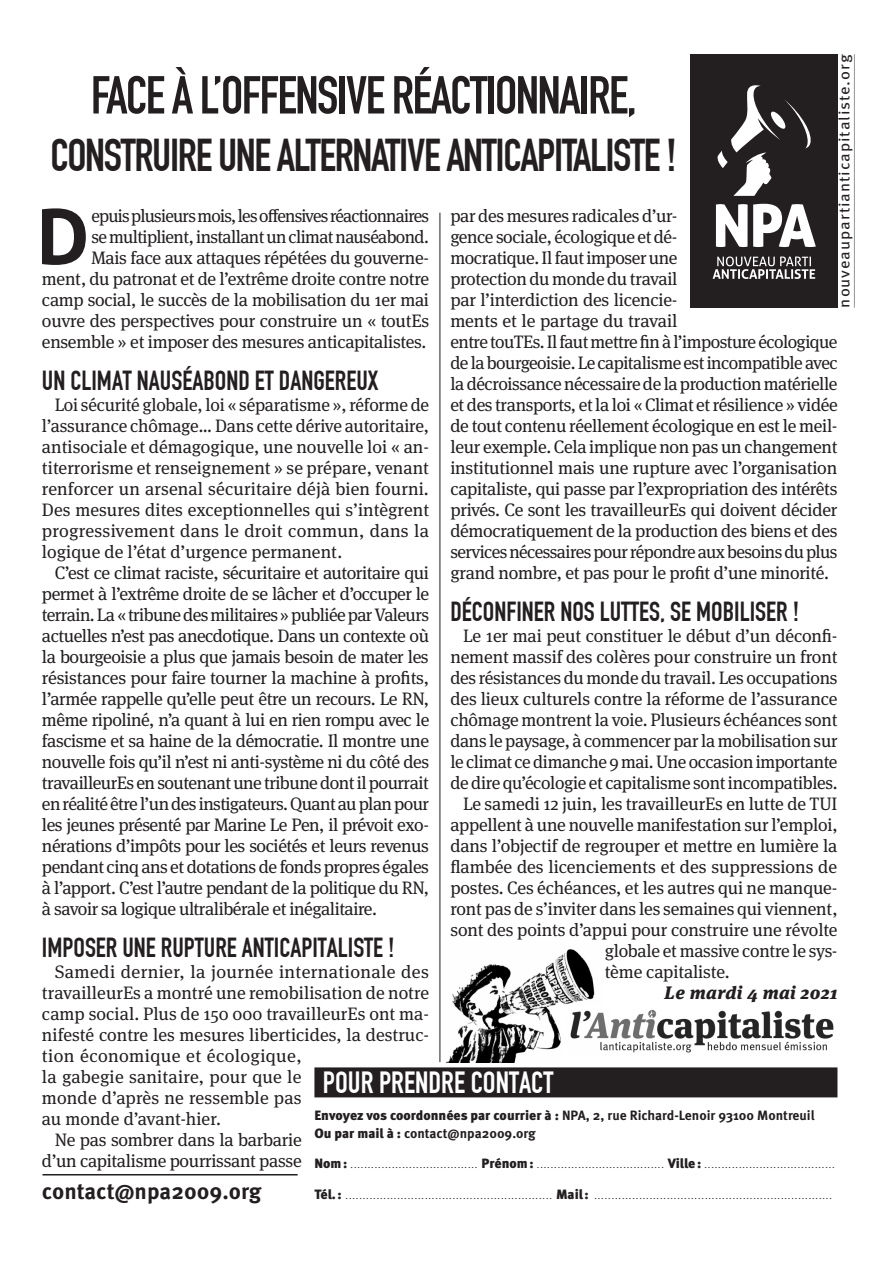
<style>
.page{position:relative;width:893px;height:1263px;background:#fff}
.page>*{position:absolute;margin:0;border:0;box-sizing:border-box;transform-origin:0 0}
.Texte_courant_lettri{font:700 76.05px "Aller";color:#231f20}
.Titre_noir_long{font:700 52.5px "DIN Condensed";letter-spacing:-.03em;color:#231f20}
.Titre_noir_long-2{font:700 45px "DIN Condensed";letter-spacing:-.03em;color:#231f20}
.t1{font:30px "DIN Engschrift";color:#fff}
.Intertitre{font:27px "DIN Engschrift";color:#231f20}
.t2{font:700 22.5px "Meta Pro";color:#231f20}
.Texte_courant{font:18px/21px "Meta Serif Pro";letter-spacing:-.015em;color:#231f20;text-align:justify}
.Texte_courant_lettri-2{font:18px/21px "Meta Serif Pro";letter-spacing:-.02em;color:#231f20;text-align:right}
.Texte_courant-2{font:18px/21px "Meta Serif Pro";letter-spacing:.005em;color:#231f20}
.Date{font:italic 900 18px "Meta Serif Pro";letter-spacing:.025em;color:#231f20}
.t3{font:15px "Meta Pro";letter-spacing:.055em;color:#231f20;scale:1.1 1}
.t4{font:700 13.5px "Meta Pro";color:#231f20}
.t5{font:9px "Meta Pro";color:#231f20}
.s1{font-weight:900}
.s2{font-weight:900;font-size:13.5px}
</style>
<div class="page">
<hr style="left:440px;top:213px;width:1px;height:849px;background:#231f20">
<hr style="left:854px;top:54px;width:1px;height:254px;background:#939598">
<div style="left:690px;top:54px;width:148px;height:254px;background:#231f20"></div>
<svg style="left:717px;top:85px;width:94px;height:111px"></svg>
<svg style="left:716px;top:204px;width:100px;height:43px"></svg>
<svg style="left:713px;top:256px;width:102px;height:23px"></svg>
<hr style="left:43px;top:1174px;width:255px;height:1px;background:#231f20">
<div style="left:314px;top:1067px;width:523px;height:30px;background:#231f20"></div>
<img style="left:446px;top:949px;width:149px;height:113px">
<img style="left:566px;top:1007px;width:268px;height:47px">
<p class="t3" style="left:835px;top:308px;width:232px;rotate:-90deg">nouveaupartianticapitaliste.org</p>
<p class="Titre_noir_long" style="left:91px;top:64px;width:547px">FACE À L’OFFENSIVE RÉACTIONNAIRE,</p>
<p class="Titre_noir_long-2" style="left:51px;top:128px;width:628px">CONSTRUIRE UNE ALTERNATIVE ANTICAPITALISTE !</p>
<p class="Texte_courant_lettri" style="left:36px;top:190px;width:55px">D</p>
<p class="Texte_courant_lettri-2" style="left:42px;top:204px;width:389px">epuis plusieurs mois, les offensives réactionnaires<br>se multiplient, installant un climat nauséabond.<br>Mais face aux attaques répétées du gouverne-<br>ment, du patronat et de l’extrême droite contre notre camp social, le succès de la mobilisation du 1er mai ouvre des perspectives pour construire un « toutEs ensemble » et imposer des mesures anticapitalistes.</p>
<p class="Intertitre" style="left:42px;top:365px;width:338px">UN CLIMAT NAUSÉABOND ET DANGEREUX</p>
<p class="Texte_courant" style="left:42px;top:393px;width:389px;text-indent:13px">Loi sécurité globale, loi « séparatisme », réforme de l’assurance chômage… Dans cette dérive autoritaire, antisociale et démagogique, une nouvelle loi « an&shy;titerrorisme et renseignement » se prépare, venant renforcer un arsenal sécuritaire déjà bien fourni.<br>Des mesures dites exceptionnelles qui s’intègrent progressivement dans le droit commun, dans la logique de l’état d’urgence permanent.</p>
<p class="Texte_courant" style="left:42px;top:561px;width:389px;text-indent:13px">C’est ce climat raciste, sécuritaire et autoritaire qui permet à l’extrême droite de se lâcher et d’occuper le terrain. La « tribune des militaires » publiée par Valeurs actuelles n’est pas anecdotique. Dans un contexte où la bourgeoisie a plus que jamais besoin de mater les résistances pour faire tourner la machine à profits, l’armée rappelle qu’elle peut être un recours. Le RN, même ripoliné, n’a quant à lui en rien rompu avec le fascisme et sa haine de la démocratie. Il montre une nouvelle fois qu’il n’est ni anti-système ni du côté des travailleurEs en soutenant une tribune dont il pourrait en réalité être l’un des instigateurs. Quant au plan pour les jeunes présenté par Marine Le Pen, il prévoit exo&shy;nérations d’impôts pour les sociétés et leurs revenus pendant cinq ans et dotations de fonds propres égales à l’apport. C’est l’autre pendant de la politique du RN, à savoir sa logique ultralibérale et inégalitaire.</p>
<p class="Intertitre" style="left:42px;top:932px;width:354px">IMPOSER UNE RUPTURE ANTICAPITALISTE !</p>
<p class="Texte_courant-2" style="left:42px;top:960px;width:389px;text-indent:13px">Samedi dernier, la journée internationale des travailleurEs a montré une remobilisation de notre camp social. Plus de 150 000 travailleurEs ont ma&shy;nifesté contre les mesures liberticides, la destruc&shy;tion économique et écologique,<br>la gabegie sanitaire, pour que le<br>monde d’après ne ressemble pas<br>au monde d’avant-hier.</p>
<p class="Texte_courant" style="left:42px;top:1128px;width:261px;text-align:right">Ne pas sombrer dans la barbarie d’un capitalisme pourrissant passe</p>
<p class="Texte_courant" style="left:450px;top:204px;width:389px;text-align:left">par des mesures radicales d’ur-<br>gence sociale, écologique et dé-<br>mocratique. Il faut imposer une<br>protection du monde du travail<br>par l’interdiction des licencie-<br>ments et le partage du travail<br>entre touTEs. Il faut mettre fin à l’imposture écologique de la bourgeoisie. Le capitalisme est incompatible avec la décroissance nécessaire de la production matérielle et des transports, et la loi « Climat et résilience » vidée de tout contenu réellement écologique en est le meil&shy;leur exemple. Cela implique non pas un changement institutionnel mais une rupture avec l’organisation capitaliste, qui passe par l’expropriation des intérêts privés. Ce sont les travailleurEs qui doivent décider démocratiquement de la production des biens et des services nécessaires pour répondre aux besoins du plus grand nombre, et pas pour le profit d’une minorité.</p>
<p class="Intertitre" style="left:450px;top:596px;width:350px">DÉCONFINER NOS LUTTES, SE MOBILISER !</p>
<p class="Texte_courant" style="left:450px;top:624px;width:389px;text-indent:13px">Le 1er mai peut constituer le début d’un déconfi&shy;nement massif des colères pour construire un front des résistances du monde du travail. Les occupations des lieux culturels contre la réforme de l’assurance chômage montrent la voie. Plusieurs échéances sont dans le paysage, à commencer par la mobilisation sur le climat ce dimanche 9 mai. Une occasion importante de dire qu’écologie et capitalisme sont incompatibles.</p>
<p class="Texte_courant" style="left:463px;top:792px;width:376px">Le samedi 12 juin, les travailleurEs en lutte de TUI</p>
<p class="Texte_courant" style="left:450px;top:813px;width:389px">appellent à une nouvelle manifestation sur l’emploi,</p>
<p class="Texte_courant" style="left:450px;top:834px;width:389px">dans l’objectif de regrouper et mettre en lumière la</p>
<p class="Texte_courant" style="left:450px;top:855px;width:388px">flambée des licenciements et des suppressions de</p>
<p class="Texte_courant" style="left:450px;top:876px;width:389px">postes. Ces échéances, et les autres qui ne manque-</p>
<p class="Texte_courant" style="left:450px;top:897px;width:389px">ront pas de s’inviter dans les semaines qui viennent,</p>
<p class="Texte_courant" style="left:450px;top:918px;width:389px">sont des points d’appui pour construire une révolte</p>
<p class="Texte_courant" style="left:605px;top:939px;width:234px">globale et massive contre le sys-</p>
<p class="Texte_courant" style="left:605px;top:960px;width:126px">tème capitaliste.</p>
<p class="Date" style="left:665px;top:978px;width:174px">Le mardi 4 mai 2021</p>
<p class="t1" style="left:323px;top:1065px;width:232px">POUR PRENDRE CONTACT</p>
<p class="t4" style="left:314px;top:1106px;width:502px"><span class="s1">Envoyez vos coordonnées par courrier à :</span> NPA, 2, rue Richard-Lenoir 93100 Montreuil</p>
<p class="t4" style="left:314px;top:1124px;width:223px"><span class="s1">Ou par mail à :</span> contact@npa2009.org</p>
<p class="t5" style="left:314px;top:1159px;width:522px"><span class="s2">Nom:</span> ..................................... <span class="s2">Prénom:</span> ..................................... <span class="s2">Ville:</span> ......................................</p>
<p class="t5" style="left:314px;top:1190px;width:519px"><span class="s2">Tél.:</span> ............................................................ <span class="s2">Mail:</span> .....................................................................</p>
<p class="t2" style="left:42px;top:1177px;width:221px">contact@npa2009.org</p>
</div>
